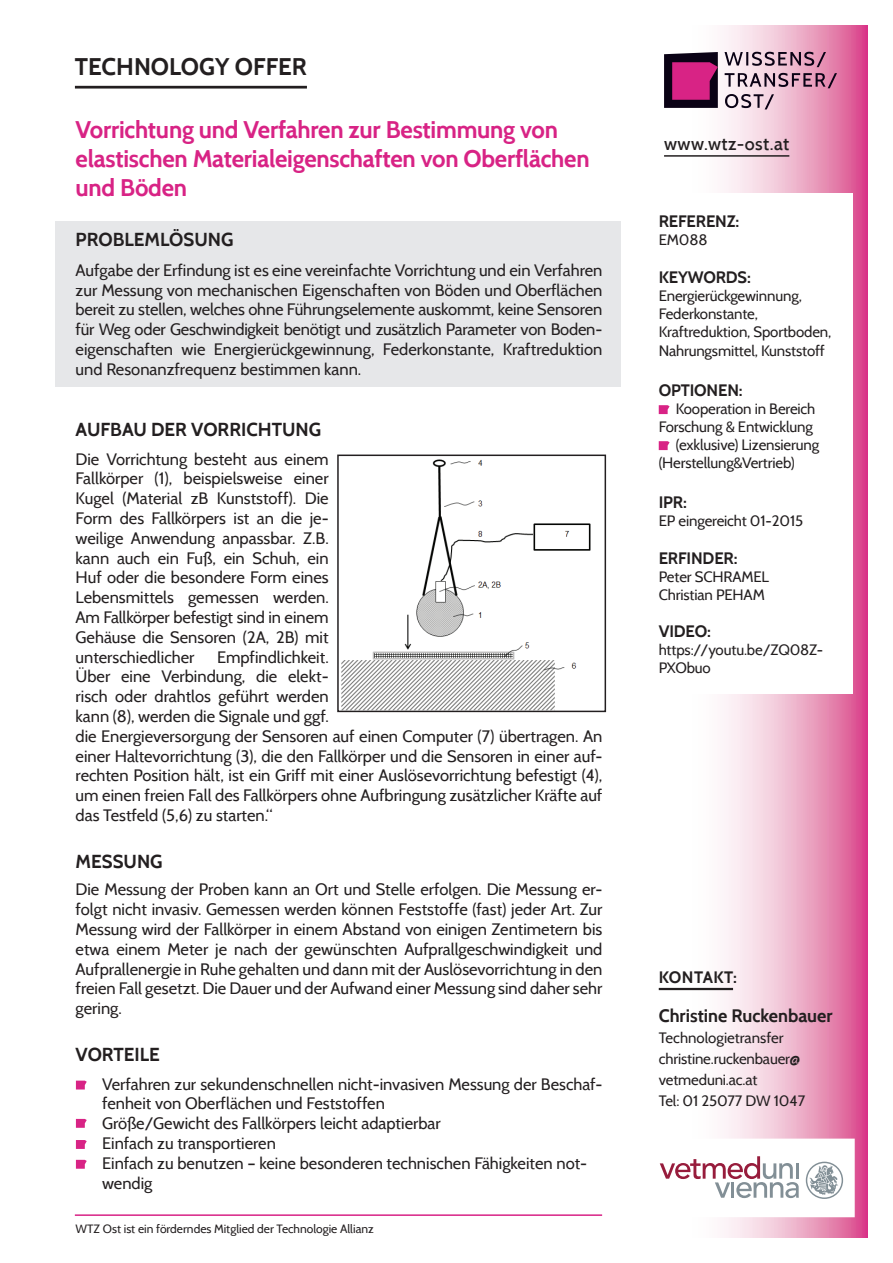
<style>
.page{position:relative;width:893px;height:1263px;background:#fff}
.page>*{position:absolute;margin:0;border:0;box-sizing:border-box;transform-origin:0 0}
.t1{font:700 24px/28.8px "Cabin";letter-spacing:-.01em;color:#d82385}
.t2{font:700 24px "Cabin";color:#231f20}
.t3{font:700 18.75px "Cabin";color:#231f20}
.t4{font:700 18px "Cabin";color:#231f20}
.t5{font:500 18px "Cabin";letter-spacing:.025em;color:#231f20}
.t6{font:16.5px/19.8px "Cabin";color:#231f20;text-align:justify}
.t7{font:700 16.5px "Cabin";letter-spacing:-.01em;color:#231f20}
.t8{font:700 16.5px "Cabin";letter-spacing:.025em;color:#231f20}
.t9{font:15px/18px "Cabin";letter-spacing:-.01em;color:#231f20}
.t10{font:12px "Cabin";color:#231f20}
</style>
<div class="page">
<svg style="left:658px;top:26px;width:209px;height:1211px"></svg>
<hr style="left:75px;top:1214px;width:527px;height:2px;background:#d82385">
<hr style="left:75px;top:86px;width:232px;height:3px;background:#231f20">
<svg style="left:725px;top:94px;width:49px;height:15px"></svg>
<svg style="left:725px;top:73px;width:112px;height:15px"></svg>
<svg style="left:724px;top:52px;width:102px;height:15px"></svg>
<svg style="left:664px;top:52px;width:54px;height:56px"></svg>
<hr style="left:664px;top:155px;width:125px;height:2px;background:#231f20">
<div style="left:648px;top:193px;width:205px;height:501px;background:#fff"></div>
<svg style="left:659px;top:405px;width:11px;height:9px"></svg>
<svg style="left:659px;top:441px;width:11px;height:9px"></svg>
<hr style="left:659px;top:988px;width:74px;height:2px;background:#231f20">
<div style="left:55px;top:221px;width:566px;height:166px;background:#e6e7e9"></div>
<svg style="left:658px;top:1138px;width:197px;height:79px"></svg>
<img style="left:341px;top:459px;width:250px;height:250px">
<div style="left:337px;top:454px;width:269px;height:258px;border:2px solid #231f20"></div>
<svg style="left:76px;top:1080px;width:11px;height:9px"></svg>
<svg style="left:76px;top:1119px;width:11px;height:9px"></svg>
<svg style="left:76px;top:1140px;width:11px;height:9px"></svg>
<svg style="left:76px;top:1160px;width:11px;height:9px"></svg>
<h1 class="t2" style="left:75px;top:52px;width:234px">TECHNOLOGY OFFER</h1>
<h1 class="t1" style="left:76px;top:115px;width:515px">Vorrichtung und Verfahren zur Bestimmung von elastischen Materialeigenschaften von Oberflächen und Böden</h1>
<p class="t3" style="left:76px;top:228px;width:159px">PROBLEMLÖSUNG</p>
<p class="t6" style="left:76px;top:260px;width:528px">Aufgabe der Erfindung ist es eine vereinfachte Vorrichtung und ein Verfahren zur Messung von mechanischen Eigenschaften von Böden und Oberflächen bereit zu stellen, welches ohne Führungselemente auskommt, keine Sensoren für Weg oder Geschwindigkeit benötigt und zusätzlich Parameter von Boden&shy;eigenschaften wie Energierückgewinnung, Federkonstante, Kraftreduktion und Resonanzfrequenz bestimmen kann.</p>
<p class="t3" style="left:76px;top:418px;width:247px">AUFBAU DER VORRICHTUNG</p>
<p class="t6" style="left:76px;top:449px;width:255px">Die Vorrichtung besteht aus einem Fallkörper (1), beispielsweise einer Kugel (Material zB Kunststoff). Die Form des Fallkörpers ist an die je&shy;weilige Anwendung anpassbar. Z.B. kann auch ein Fuß, ein Schuh, ein Huf oder die besondere Form eines Lebensmittels gemessen werden.<br>Am Fallkörper befestigt sind in einem Gehäuse die Sensoren (2A, 2B) mit unterschiedlicher</p>
<p class="t6" style="left:76px;top:647px;width:528px;text-align:left;text-indent:141px">Empfindlichkeit.<br>Über eine Verbindung, die elekt-<br>risch oder drahtlos geführt werden<br>kann (8), werden die Signale und ggf.<br>die Energieversorgung der Sensoren auf einen Computer (7) übertragen. An einer Haltevorrichtung (3), die den Fallkörper und die Sensoren in einer auf&shy;rechten Position hält, ist ein Griff mit einer Auslösevorrichtung befestigt (4), um einen freien Fall des Fallkörpers ohne Aufbringung zusätzlicher Kräfte auf das Testfeld (5,6) zu starten.“</p>
<p class="t3" style="left:76px;top:850px;width:89px">MESSUNG</p>
<p class="t6" style="left:76px;top:880px;width:528px">Die Messung der Proben kann an Ort und Stelle erfolgen. Die Messung er&shy;folgt nicht invasiv. Gemessen werden können Feststoffe (fast) jeder Art. Zur Messung wird der Fallkörper in einem Abstand von einigen Zentimetern bis etwa einem Meter je nach der gewünschten Aufprallgeschwindigkeit und Aufprallenergie in Ruhe gehalten und dann mit der Auslösevorrichtung in den freien Fall gesetzt. Die Dauer und der Aufwand einer Messung sind daher sehr gering.</p>
<p class="t3" style="left:76px;top:1042px;width:86px">VORTEILE</p>
<p class="t6" style="left:102px;top:1074px;width:502px;text-align:left">Verfahren zur sekundenschnellen nicht-invasiven Messung der Beschaf&shy;fenheit von Oberflächen und Feststoffen<br>Größe/Gewicht des Fallkörpers leicht adaptierbar<br>Einfach zu transportieren<br>Einfach zu benutzen – keine besonderen technischen Fähigkeiten not&shy;wendig</p>
<p class="t10" style="left:76px;top:1222px;width:300px">WTZ Ost ist ein förderndes Mitglied der Technologie Allianz</p>
<p class="t5" style="left:664px;top:133px;width:127px">www.wtz-ost.at</p>
<p class="t7" style="left:659px;top:211px;width:82px">REFERENZ:</p>
<p class="t9" style="left:659px;top:230px;width:50px">EM088</p>
<p class="t7" style="left:659px;top:267px;width:94px">KEYWORDS:</p>
<p class="t9" style="left:659px;top:286px;width:174px">Energierückgewinnung,<br>Federkonstante,<br>Kraftreduktion, Sportboden,</p>
<p class="t9" style="left:659px;top:342px;width:168px">Nahrungsmittel, Kunststoff</p>
<p class="t7" style="left:659px;top:380px;width:85px">OPTIONEN:</p>
<p class="t9" style="left:676px;top:400px;width:141px">Kooperation in Bereich</p>
<p class="t9" style="left:659px;top:418px;width:156px">Forschung &amp; Entwicklung</p>
<p class="t9" style="left:676px;top:436px;width:145px">(exklusive) Lizensierung</p>
<p class="t9" style="left:659px;top:454px;width:137px">(Herstellung&amp;Vertrieb)</p>
<p class="t7" style="left:659px;top:492px;width:30px">IPR:</p>
<p class="t9" style="left:659px;top:511px;width:146px">EP eingereicht 01-2015</p>
<p class="t7" style="left:659px;top:548px;width:80px">ERFINDER:</p>
<p class="t9" style="left:659px;top:567px;width:112px">Peter SCHRAMEL<br>Christian PEHAM</p>
<p class="t7" style="left:659px;top:621px;width:54px">VIDEO:</p>
<p class="t9" style="left:659px;top:641px;width:166px">https://youtu.be/ZQ08Z-<br>PXObuo</p>
<p class="t8" style="left:659px;top:967px;width:80px">KONTAKT:</p>
<p class="t4" style="left:659px;top:1004px;width:175px">Christine Ruckenbauer</p>
<p class="t9" style="left:659px;top:1027px;width:148px;line-height:21px">Technologietransfer christine.ruckenbauer@ vetmeduni.ac.at<br>Tel: 01 25077 DW 1047</p>
</div>
